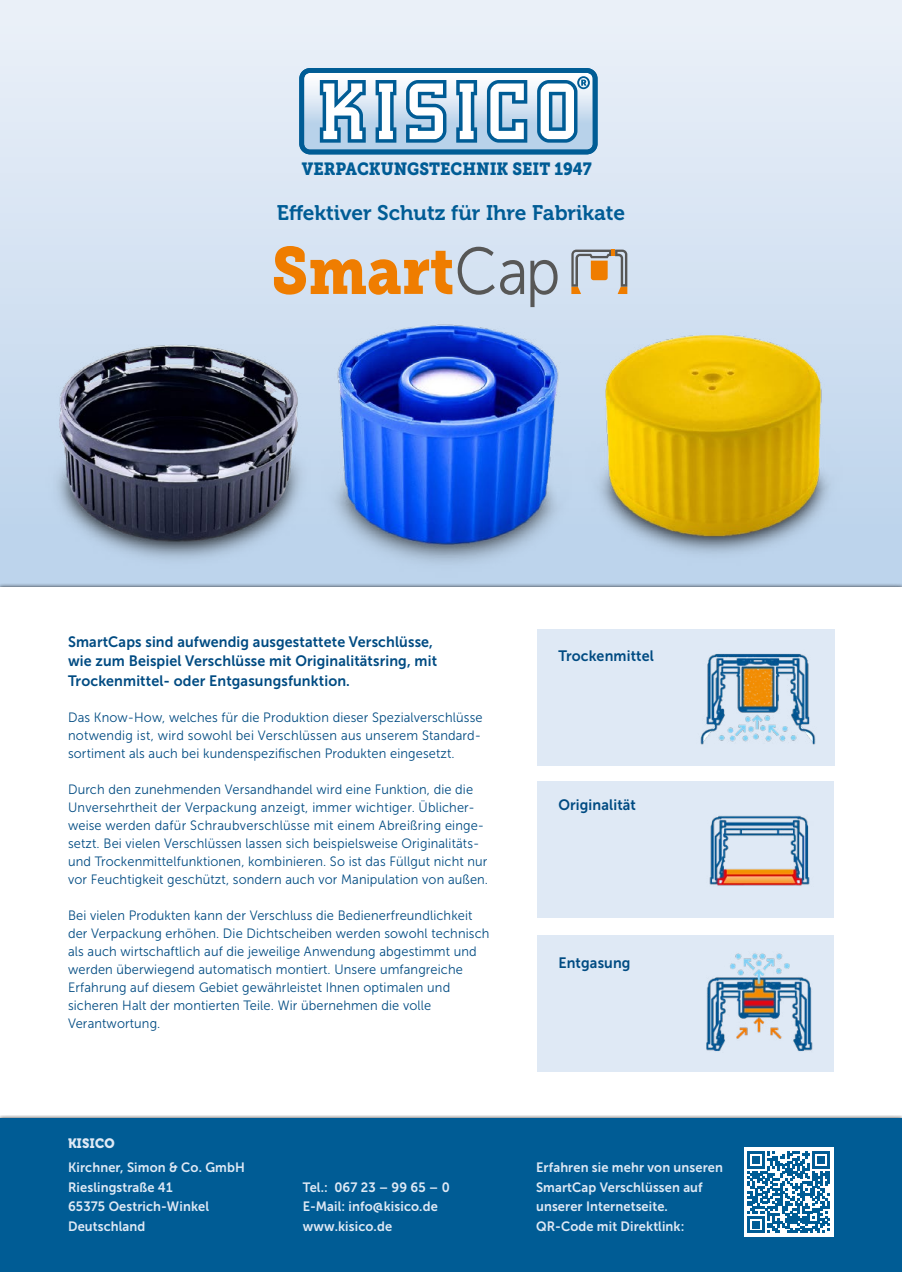
<style>
.page{position:relative;width:902px;height:1272px;background:#fff}
.page>*{position:absolute;margin:0;border:0;box-sizing:border-box;transform-origin:0 0}
.t1{font:21px "Museo 700";color:#005c95}
.t2{font:17.55px "Museo Slab 900";color:#005c95;scale:.9 1}
.t3{font:15px/19.5px "Museo Sans 700";letter-spacing:.01em;color:#004b82;scale:.95 1}
.t4{font:13.5px/18px "Museo Sans 300";letter-spacing:.01em;color:#004b82;scale:.95 1}
.t5{font:13.5px/19.5px "Museo Sans 700";letter-spacing:.01em;color:#dfe9f5;scale:.95 1}
.t6{font:13.5px "Museo 900";letter-spacing:.025em;color:#dfe9f5;scale:.95 1}
</style>
<div class="page">
<div style="left:0;top:0;width:901px;height:589px;background:linear-gradient(to bottom,#ecf1f9,#b8d0ea)"></div>
<div style="left:0;top:587px;width:901px;height:684px;background:#fff"></div>
<svg style="left:299px;top:68px;width:298px;height:86px"></svg>
<img style="left:27px;top:308px;width:840px;height:273px">
<svg style="left:274px;top:246px;width:220px;height:49px;background:#dab48c"></svg>
<svg style="left:500px;top:260px;width:24px;height:35px"></svg>
<svg style="left:530px;top:260px;width:27px;height:47px"></svg>
<svg style="left:571px;top:249px;width:56px;height:45px;background:#beb1a4"></svg>
<div style="left:0;top:1114px;width:901px;height:157px;background:#000;opacity:.75"></div>
<div style="left:0;top:1118px;width:901px;height:153px;background:#005c95"></div>
<div style="left:744px;top:1147px;width:89px;height:89px;background:#fff"></div>
<div style="left:537px;top:629px;width:297px;height:136px;background:#dfe9f5"></div>
<div style="left:537px;top:782px;width:296px;height:136px;background:#dfe9f5"></div>
<div style="left:537px;top:935px;width:296px;height:136px;background:#dfe9f5"></div>
<img style="left:706px;top:953px;width:107px;height:99px">
<img style="left:709px;top:815px;width:101px;height:71px">
<img style="left:700px;top:654px;width:116px;height:91px">
<svg style="left:747px;top:1151px;width:82px;height:82px"></svg>
<p class="t2" style="left:302px;top:158px;width:323px">VERPACKUNGSTECHNIK SEIT 1947</p>
<h1 class="t1" style="left:277px;top:201px;width:350px">Effektiver Schutz für Ihre Fabrikate</h1>
<p class="t3" style="left:68px;top:631px;width:390px">SmartCaps sind aufwendig ausgestattete Verschlüsse, wie zum Beispiel Verschlüsse mit Originalitätsring, mit<br>Trockenmittel- oder Entgasungsfunktion.</p>
<p class="t4" style="left:68px;top:708px;width:438px;text-align:justify">Das Know-How, welches für die Produktion dieser Spezialverschlüsse notwendig ist, wird sowohl bei Verschlüssen aus unserem Standard&shy;sortiment als auch bei kundenspezifischen Produkten eingesetzt.</p>
<p class="t4" style="left:68px;top:780px;width:443px">Durch den zunehmenden Versandhandel wird eine Funktion, die die Unversehrtheit der Verpackung anzeigt, immer wichtiger. Üblicher&shy;weise werden dafür Schraubverschlüsse mit einem Abreißring einge&shy;setzt. Bei vielen Verschlüssen lassen sich beispielsweise Originalitäts&shy;und Trockenmittelfunktionen, kombinieren. So ist das Füllgut nicht nur vor Feuchtigkeit geschützt, sondern auch vor Manipulation von außen.</p>
<p class="t4" style="left:68px;top:906px;width:445px">Bei vielen Produkten kann der Verschluss die Bedienerfreundlichkeit der Verpackung erhöhen. Die Dichtscheiben werden sowohl technisch als auch wirtschaftlich auf die jeweilige Anwendung abgestimmt und werden überwiegend automatisch montiert. Unsere umfangreiche Erfahrung auf diesem Gebiet gewährleistet Ihnen optimalen und sicheren Halt der montierten Teile. Wir übernehmen die volle Verantwortung.</p>
<p class="t6" style="left:68px;top:1135px;width:51px">KISICO</p>
<p class="t5" style="left:68px;top:1157px;width:188px">Kirchner, Simon &amp; Co. GmbH<br>Rieslingstraße 41<br>65375 Oestrich-Winkel<br>Deutschland</p>
<p class="t5" style="left:303px;top:1177px;width:156px">Tel.: 067 23 – 99 65 – 0<br>E-Mail: info@kisico.de www.kisico.de</p>
<p class="t3" style="left:558px;top:645px;width:102px">Trockenmittel</p>
<p class="t3" style="left:558px;top:795px;width:83px">Originalität</p>
<p class="t3" style="left:558px;top:953px;width:77px">Entgasung</p>
<p class="t5" style="left:536px;top:1157px;width:198px">Erfahren sie mehr von unseren<br>SmartCap Verschlüssen auf unserer Internetseite.<br>QR-Code mit Direktlink:</p>
</div>
